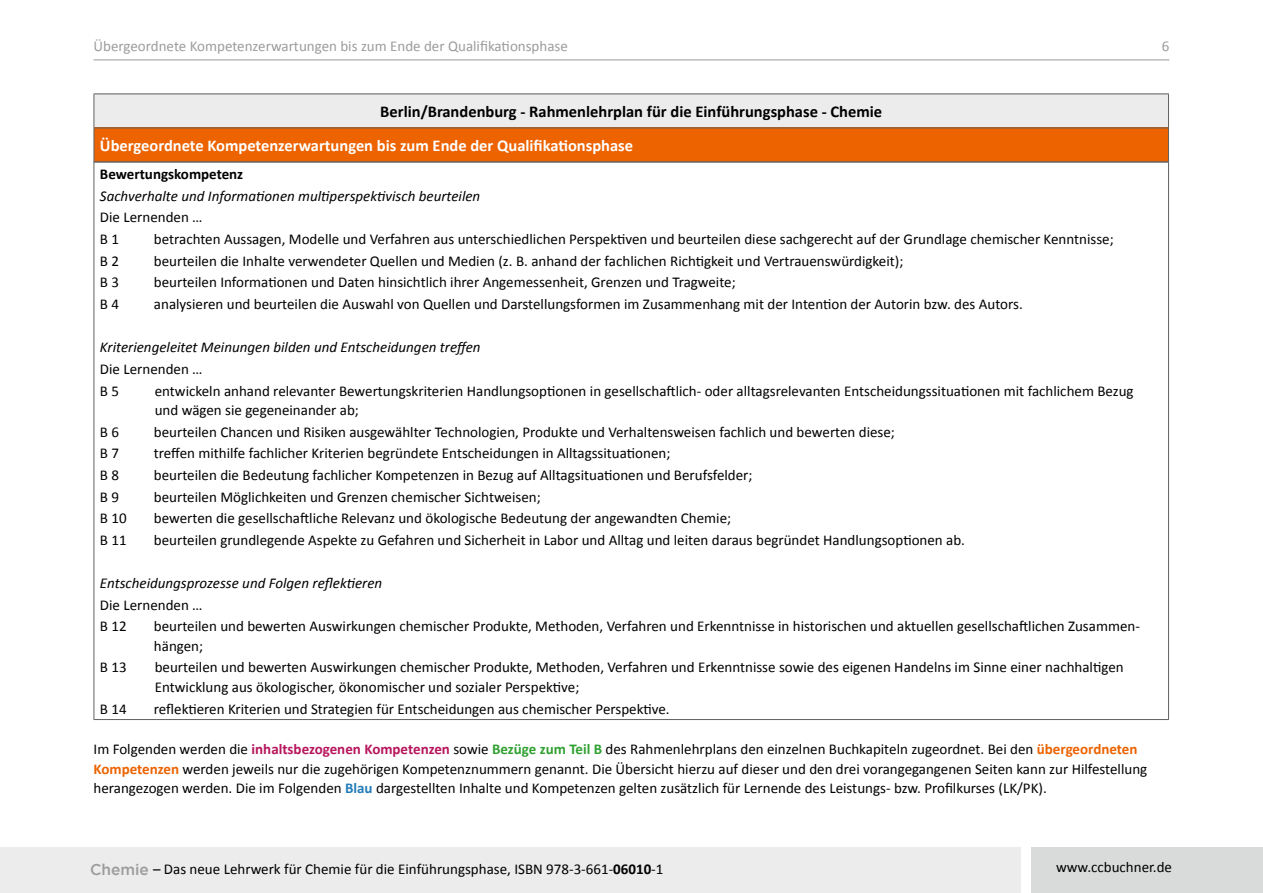
<style>
.page{position:relative;width:1263px;height:893px;background:#fff}
.page>*{position:absolute;margin:0;border:0;box-sizing:border-box;transform-origin:0 0}
.t1{font:700 16.5px "Calibri";color:#fff}
.t2{font:700 16.5px "Calibri";color:#000}
.t3{font:15px/19.5px "Calibri";color:#000}
.t4{font:italic 15px "Calibri";color:#000}
.t5{font:15px "Calibri";color:#9c9c9d}
.t6{font:700 15px "Calibri";color:#000}
.s1{font-weight:700;color:#b7155c}
.s2{font-weight:700;color:#30a131}
.s3{font-weight:700;color:#ec6300}
.s4{font-weight:700;color:#237cb7}
.s5{font-family:"Gotham";font-weight:500;font-size:15.45px;color:#9c9c9d}
.s6{font-weight:700}
</style>
<div class="page">
<hr style="left:94px;top:60px;width:1075px;height:1px;background:#9c9c9d">
<div style="left:0;top:848px;width:1020px;height:45px;background:#ececec"></div>
<div style="left:1031px;top:848px;width:232px;height:45px;background:#d9dada"></div>
<div style="left:94px;top:94px;width:1074px;height:34px;background:#ececec"></div>
<div style="left:94px;top:128px;width:1074px;height:34px;background:#ec6300"></div>
<hr style="left:94px;top:94px;width:1075px;height:1px;background:#626261">
<hr style="left:94px;top:94px;width:1px;height:34px;background:#626261">
<hr style="left:1168px;top:94px;width:1px;height:34px;background:#626261">
<hr style="left:94px;top:128px;width:1075px;height:1px;background:#626261">
<hr style="left:94px;top:128px;width:1px;height:34px;background:#626261">
<hr style="left:1168px;top:128px;width:1px;height:34px;background:#626261">
<hr style="left:94px;top:162px;width:1075px;height:1px;background:#626261">
<hr style="left:94px;top:162px;width:1px;height:557px;background:#626261">
<hr style="left:1168px;top:162px;width:1px;height:557px;background:#626261">
<hr style="left:94px;top:719px;width:1075px;height:1px;background:#626261">
<p class="t5" style="left:94px;top:36px;width:476px">Übergeordnete Kompetenzerwartungen bis zum Ende der Qualifikationsphase</p>
<p class="t5" style="left:1162px;top:36px;width:9px">6</p>
<p class="t2" style="left:380px;top:100px;width:503px">Berlin/Brandenburg - Rahmenlehrplan für die Einführungsphase - Chemie</p>
<p class="t1" style="left:100px;top:134px;width:535px">Übergeordnete Kompetenzerwartungen bis zum Ende der Qualifikationsphase</p>
<p class="t6" style="left:100px;top:164px;width:145px">Bewertungskompetenz</p>
<p class="t4" style="left:100px;top:185px;width:382px">Sachverhalte und Informationen multiperspektivisch beurteilen</p>
<p class="t3" style="left:100px;top:206px;width:104px;line-height:21.6px">Die Lernenden …<br>B 1</p>
<p class="t3" style="left:154px;top:229px;width:961px">betrachten Aussagen, Modelle und Verfahren aus unterschiedlichen Perspektiven und beurteilen diese sachgerecht auf der Grundlage chemischer Kenntnisse;</p>
<p class="t3" style="left:100px;top:251px;width:21px">B 2</p>
<p class="t3" style="left:154px;top:251px;width:751px">beurteilen die Inhalte verwendeter Quellen und Medien (z. B. anhand der fachlichen Richtigkeit und Vertrauenswürdigkeit);</p>
<p class="t3" style="left:100px;top:272px;width:21px">B 3</p>
<p class="t3" style="left:154px;top:272px;width:583px">beurteilen Informationen und Daten hinsichtlich ihrer Angemessenheit, Grenzen und Tragweite;</p>
<p class="t3" style="left:100px;top:294px;width:21px">B 4</p>
<p class="t3" style="left:154px;top:294px;width:870px">analysieren und beurteilen die Auswahl von Quellen und Darstellungsformen im Zusammenhang mit der Intention der Autorin bzw. des Autors.</p>
<p class="t4" style="left:100px;top:337px;width:382px">Kriteriengeleitet Meinungen bilden und Entscheidungen treffen</p>
<p class="t3" style="left:100px;top:358px;width:104px;line-height:21.6px">Die Lernenden …<br>B 5</p>
<p class="t3" style="left:155px;top:380px;width:980px">entwickeln anhand relevanter Bewertungskriterien Handlungsoptionen in gesellschaftlich- oder alltagsrelevanten Entscheidungssituationen mit fachlichem Bezug und wägen sie gegeneinander ab;</p>
<p class="t3" style="left:100px;top:421px;width:21px">B 6</p>
<p class="t3" style="left:154px;top:421px;width:742px">beurteilen Chancen und Risiken ausgewählter Technologien, Produkte und Verhaltensweisen fachlich und bewerten diese;</p>
<p class="t3" style="left:100px;top:443px;width:21px">B 7</p>
<p class="t3" style="left:154px;top:443px;width:518px">treffen mithilfe fachlicher Kriterien begründete Entscheidungen in Alltagssituationen;</p>
<p class="t3" style="left:100px;top:465px;width:21px">B 8</p>
<p class="t3" style="left:154px;top:465px;width:600px">beurteilen die Bedeutung fachlicher Kompetenzen in Bezug auf Alltagsituationen und Berufsfelder;</p>
<p class="t3" style="left:100px;top:486px;width:21px">B 9</p>
<p class="t3" style="left:154px;top:486px;width:388px">beurteilen Möglichkeiten und Grenzen chemischer Sichtweisen;</p>
<p class="t3" style="left:100px;top:508px;width:28px">B 10</p>
<p class="t3" style="left:154px;top:508px;width:579px">bewerten die gesellschaftliche Relevanz und ökologische Bedeutung der angewandten Chemie;</p>
<p class="t3" style="left:100px;top:530px;width:28px">B 11</p>
<p class="t3" style="left:154px;top:530px;width:813px">beurteilen grundlegende Aspekte zu Gefahren und Sicherheit in Labor und Alltag und leiten daraus begründet Handlungsoptionen ab.</p>
<p class="t4" style="left:100px;top:573px;width:284px">Entscheidungsprozesse und Folgen reflektieren</p>
<p class="t3" style="left:100px;top:593px;width:104px;line-height:21.6px">Die Lernenden …<br>B 12</p>
<p class="t3" style="left:154px;top:616px;width:987px">beurteilen und bewerten Auswirkungen chemischer Produkte, Methoden, Verfahren und Erkenntnisse in historischen und aktuellen gesellschaftlichen Zusammen&shy;hängen;</p>
<p class="t3" style="left:100px;top:657px;width:28px">B 13</p>
<p class="t3" style="left:155px;top:657px;width:970px">beurteilen und bewerten Auswirkungen chemischer Produkte, Methoden, Verfahren und Erkenntnisse sowie des eigenen Handelns im Sinne einer nachhaltigen<br>Entwicklung aus ökologischer, ökonomischer und sozialer Perspektive;</p>
<p class="t3" style="left:100px;top:698px;width:28px">B 14</p>
<p class="t3" style="left:154px;top:698px;width:517px">reflektieren Kriterien und Strategien für Entscheidungen aus chemischer Perspektive.</p>
<p class="t3" style="left:94px;top:739px;width:1055px">Im Folgenden werden die <span class="s1">inhaltsbezogenen Kompetenzen</span> sowie <span class="s2">Bezüge zum Teil B</span> des Rahmenlehrplans den einzelnen Buchkapiteln zugeordnet. Bei den <span class="s3">übergeordneten<br>Kompetenzen</span> werden jeweils nur die zugehörigen Kompetenznummern genannt. Die Übersicht hierzu auf dieser und den drei vorangegangenen Seiten kann zur Hilfestellung herangezogen werden. Die im Folgenden <span class="s4">Blau</span> dargestellten Inhalte und Kompetenzen gelten zusätzlich für Lernende des Leistungs- bzw. Profilkurses (LK/PK).</p>
<p class="t3" style="left:90px;top:859px;width:575px"><span class="s5">Chemie</span> – Das neue Lehrwerk für Chemie für die Einführungsphase, ISBN 978-3-661-<span class="s6">06010</span>-1</p>
<p class="t3" style="left:1056px;top:857px;width:117px">www.ccbuchner.de</p>
</div>
